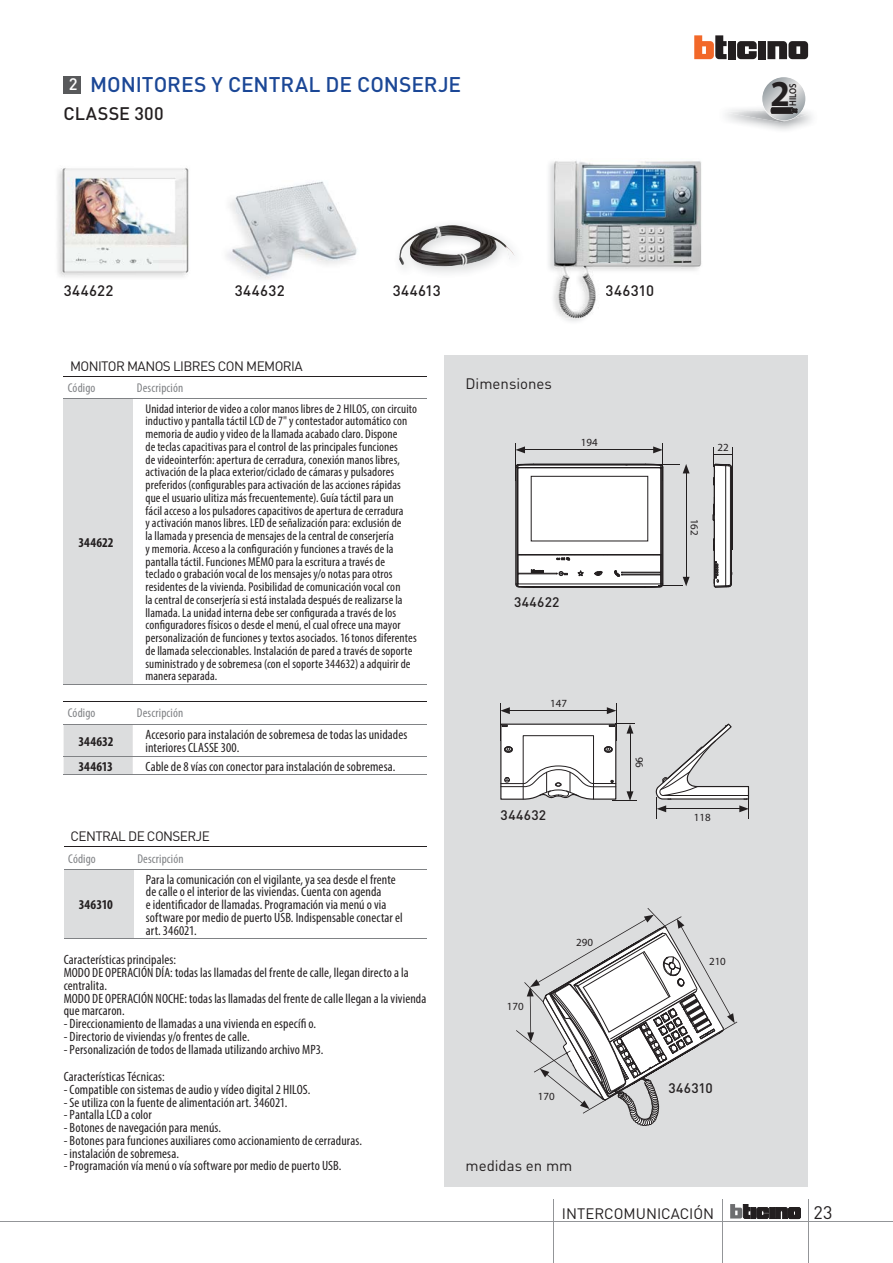
<style>
.page{position:relative;width:893px;height:1263px;background:#fff}
.page>*{position:absolute;margin:0;border:0;box-sizing:border-box;transform-origin:0 0}
.t1{font:700 36.75px "Myriad Pro";color:#231f20;scale:.96 1}
.t2{font:500 21px "DIN Pro";color:#1b4796}
.t3{font:500 18px "DIN Pro";letter-spacing:.015em;color:#231f20}
.t4{font:18px "DIN Pro";color:#231f20}
.t5{font:500 16.5px "DIN Pro";color:#fff}
.t6{font:500 15px "DIN Pro";letter-spacing:.03em;color:#231f20}
.t7{font:15px "DIN Pro";color:#231f20}
.t8{font:15px "DIN";color:#231f20}
.t9{font:500 13.65px "DIN Pro";letter-spacing:.025em;color:#231f20}
.t10{font:condensed 13.5px/12.8px "Myriad Pro";letter-spacing:.005em;color:#231f20}
.t11{font:13.5px "DIN Pro";letter-spacing:-.04em;color:#231f20}
.t12{font:700 condensed 13.5px "Myriad Pro";color:#231f20}
.t13{font:condensed 12.75px/12.8px "Myriad Pro";letter-spacing:.01em;color:#231f20}
.t14{font:condensed 12.75px "Myriad Pro";letter-spacing:.015em;color:#808285}
.t15{font:10.95px "Myriad Pro";color:#231f20}
.t16{font:600 9.9px "Myriad Pro";color:#231f20;scale:.87 1}
</style>
<div class="page">
<div style="left:445px;top:355px;width:363px;height:831px;background:#dcddde"></div>
<hr style="left:507px;top:710px;width:102px;height:1px;background:#231f20">
<svg style="left:501px;top:707px;width:9px;height:7px"></svg>
<svg style="left:606px;top:707px;width:10px;height:7px"></svg>
<svg style="left:500px;top:723px;width:137px;height:78px"></svg>
<hr style="left:500px;top:704px;width:1px;height:37px;background:#231f20">
<hr style="left:616px;top:704px;width:1px;height:37px;background:#231f20">
<svg style="left:655px;top:723px;width:94px;height:96px"></svg>
<hr style="left:522px;top:450px;width:133px;height:1px;background:#231f20">
<svg style="left:516px;top:446px;width:9px;height:7px"></svg>
<svg style="left:653px;top:446px;width:9px;height:7px"></svg>
<svg style="left:515px;top:463px;width:174px;height:125px;background:#ddd"></svg>
<hr style="left:515px;top:443px;width:1px;height:37px;background:#231f20">
<hr style="left:662px;top:443px;width:1px;height:37px;background:#231f20">
<svg style="left:712px;top:447px;width:20px;height:141px"></svg>
<svg style="left:516px;top:908px;width:221px;height:218px"></svg>
<div style="left:64px;top:399px;width:69px;height:286px;background:#dcddde"></div>
<hr style="left:64px;top:399px;width:363px;height:1px;background:#808285">
<hr style="left:64px;top:684px;width:363px;height:1px;background:#808285">
<hr style="left:64px;top:376px;width:363px;height:1px;background:#231f20">
<div style="left:64px;top:726px;width:69px;height:49px;background:#dcddde"></div>
<hr style="left:64px;top:725px;width:363px;height:1px;background:#808285">
<hr style="left:64px;top:756px;width:69px;height:1px;background:#808285">
<hr style="left:64px;top:775px;width:69px;height:1px;background:#808285">
<hr style="left:133px;top:756px;width:294px;height:1px;background:#808285">
<hr style="left:133px;top:775px;width:294px;height:1px;background:#808285">
<hr style="left:64px;top:701px;width:363px;height:1px;background:#231f20">
<img style="left:722px;top:110px;width:86px;height:12px">
<svg style="left:761px;top:77px;width:44px;height:44px"></svg>
<svg style="left:762px;top:77px;width:43px;height:43px"></svg>
<svg style="left:770px;top:108px;width:27px;height:6px"></svg>
<div style="left:64px;top:76px;width:17px;height:17px;background:#58595b"></div>
<div style="left:64px;top:869px;width:69px;height:70px;background:#dcddde"></div>
<hr style="left:64px;top:869px;width:363px;height:1px;background:#808285">
<hr style="left:64px;top:939px;width:363px;height:1px;background:#808285">
<hr style="left:64px;top:847px;width:363px;height:1px;background:#231f20">
<img style="left:57px;top:168px;width:132px;height:109px">
<img style="left:226px;top:181px;width:130px;height:99px">
<img style="left:554px;top:159px;width:146px;height:160px">
<img style="left:606px;top:285px;width:47px;height:11px">
<img style="left:399px;top:225px;width:115px;height:41px">
<hr style="left:722px;top:1199px;width:1px;height:64px;background:#939598">
<hr style="left:807px;top:1199px;width:1px;height:64px;background:#939598">
<hr style="left:0;top:1222px;width:892px;height:1px;background:#939598">
<svg style="left:737px;top:41px;width:19px;height:18px"></svg>
<div style="left:758px;top:41px;width:8px;height:18px;background:#231f20"></div>
<div style="left:727px;top:41px;width:8px;height:18px;background:#231f20"></div>
<svg style="left:694px;top:35px;width:32px;height:24px"></svg>
<svg style="left:767px;top:41px;width:41px;height:18px"></svg>
<div style="left:788px;top:1207px;width:12px;height:12px;border:1px solid #231f20;border-radius:2px"></div>
<hr style="left:751px;top:1208px;width:4px;height:11px;background:#231f20">
<div style="left:750px;top:1208px;width:5px;height:11px;border:1px solid #231f20"></div>
<div style="left:769px;top:1208px;width:5px;height:11px;background:#231f20"></div>
<div style="left:769px;top:1208px;width:5px;height:11px;border:1px solid #231f20"></div>
<svg style="left:775px;top:1208px;width:25px;height:11px"></svg>
<svg style="left:730px;top:1204px;width:20px;height:15px"></svg>
<svg style="left:756px;top:1207px;width:12px;height:12px"></svg>
<hr style="left:553px;top:1199px;width:1px;height:64px;background:#939598">
<h2 class="t2" style="left:90px;top:78px;width:372px">MONITORES Y CENTRAL DE CONSERJE</h2>
<p class="t5" style="left:69px;top:79px;width:10px">2</p>
<h3 class="t3" style="left:64px;top:108px;width:101px">CLASSE 300</h3>
<h1 class="t1" style="left:770px;top:79px;width:22px">2</h1>
<p class="t16" style="left:789px;top:106px;width:27px;rotate:-90deg">HILOS</p>
<p class="t6" style="left:64px;top:285px;width:51px">344622</p>
<p class="t6" style="left:605px;top:285px;width:50px">346310</p>
<p class="t6" style="left:235px;top:285px;width:51px">344632</p>
<p class="t6" style="left:393px;top:285px;width:49px">344613</p>
<p class="t11" style="left:70px;top:362px;width:234px">MONITOR MANOS LIBRES CON MEMORIA</p>
<p class="t14" style="left:68px;top:383px;width:29px">Código</p>
<p class="t14" style="left:137px;top:383px;width:48px">Descripción</p>
<p class="t12" style="left:78px;top:537px;width:37px">344622</p>
<p class="t13" style="left:145px;top:403px;width:273px">Unidad interior de video a color manos libres de 2 HILOS, con circuito inductivo y pantalla táctil LCD de 7" y contestador automático con memoria de audio y video de la llamada acabado claro. Dispone<br>de teclas capacitivas para el control de las principales funciones<br>de videointerfón: apertura de cerradura, conexión manos libres, activación de la placa exterior/ciclado de cámaras y pulsadores preferidos (configurables para activación de las acciones rápidas que el usuario ulitiza más frecuentemente). Guía táctil para un<br>fácil acceso a los pulsadores capacitivos de apertura de cerradura<br>y activación manos libres. LED de señalización para: exclusión de<br>la llamada y presencia de mensajes de la central de conserjería<br>y memoria. Acceso a la configuración y funciones a través de la pantalla táctil. Funciones MEMO para la escritura a través de teclado o grabación vocal de los mensajes y/o notas para otros residentes de la vivienda. Posibilidad de comunicación vocal con<br>la central de conserjería si está instalada después de realizarse la llamada. La unidad interna debe ser configurada a través de los configuradores físicos o desde el menú, el cual ofrece una mayor personalización de funciones y textos asociados. 16 tonos diferentes de llamada seleccionables. Instalación de pared a través de soporte suministrado y de sobremesa (con el soporte 344632) a adquirir de manera separada.</p>
<p class="t14" style="left:68px;top:708px;width:29px">Código</p>
<p class="t14" style="left:137px;top:708px;width:48px">Descripción</p>
<p class="t12" style="left:78px;top:736px;width:36px">344632</p>
<p class="t10" style="left:145px;top:730px;width:263px">Accesorio para instalación de sobremesa de todas las unidades interiores CLASSE 300.</p>
<p class="t12" style="left:78px;top:761px;width:36px">344613</p>
<p class="t10" style="left:145px;top:761px;width:251px">Cable de 8 vías con conector para instalación de sobremesa.</p>
<p class="t11" style="left:70px;top:831px;width:141px">CENTRAL DE CONSERJE</p>
<p class="t14" style="left:68px;top:854px;width:29px">Código</p>
<p class="t14" style="left:137px;top:854px;width:48px">Descripción</p>
<p class="t12" style="left:79px;top:900px;width:36px">346310</p>
<p class="t10" style="left:146px;top:874px;width:258px">Para la comunicación con el vigilante, ya sea desde el frente de calle o el interior de las viviendas. Cuenta con agenda<br>e identificador de llamadas. Programación via menú o via software por medio de puerto USB. Indispensable conectar el art. 346021.</p>
<p class="t10" style="left:64px;top:955px;width:364px">Características principales:<br>MODO DE OPERACIÓN DÍA: todas las llamadas del frente de calle, llegan directo a la centralita.<br>MODO DE OPERACIÓN NOCHE: todas las llamadas del frente de calle llegan a la vivienda que marcaron.</p>
<p class="t10" style="left:64px;top:1019px;width:254px">- Direccionamiento de llamadas a una vivienda en específi o.</p>
<p class="t10" style="left:64px;top:1031px;width:187px">- Directorio de viviendas y/o frentes de calle.</p>
<p class="t10" style="left:64px;top:1037px;width:261px;line-height:27.6px">- Personalización de todos de llamada utilizando archivo MP3.<br>Características Técnicas:</p>
<p class="t10" style="left:64px;top:1084px;width:248px">- Compatible con sistemas de audio y vídeo digital 2 HILOS.</p>
<p class="t10" style="left:64px;top:1097px;width:225px">- Se utiliza con la fuente de alimentación art. 346021.</p>
<p class="t10" style="left:64px;top:1110px;width:90px">- Pantalla LCD a color</p>
<p class="t10" style="left:64px;top:1123px;width:159px">- Botones de navegación para menús.</p>
<p class="t10" style="left:64px;top:1135px;width:300px">- Botones para funciones auxiliares como accionamiento de cerraduras.</p>
<p class="t10" style="left:64px;top:1148px;width:117px">- instalación de sobremesa.</p>
<p class="t10" style="left:64px;top:1161px;width:279px">- Programación vía menú o vía software por medio de puerto USB.</p>
<p class="t7" style="left:465px;top:378px;width:88px">Dimensiones</p>
<p class="t15" style="left:581px;top:439px;width:18px">194</p>
<p class="t9" style="left:514px;top:597px;width:47px">344622</p>
<p class="t15" style="left:550px;top:699px;width:18px">147</p>
<p class="t9" style="left:500px;top:810px;width:47px">344632</p>
<p class="t15" style="left:643px;top:757px;width:13px;rotate:90deg">96</p>
<p class="t15" style="left:717px;top:443px;width:13px">22</p>
<p class="t15" style="left:698px;top:519px;width:18px;rotate:90deg">162</p>
<p class="t15" style="left:694px;top:813px;width:18px">118</p>
<p class="t15" style="left:507px;top:1003px;width:18px">170</p>
<p class="t15" style="left:576px;top:938px;width:18px">290</p>
<p class="t15" style="left:537px;top:1092px;width:18px">170</p>
<p class="t7" style="left:465px;top:1161px;width:108px">medidas en mm</p>
<p class="t15" style="left:709px;top:957px;width:18px">210</p>
<p class="t9" style="left:668px;top:1083px;width:46px">346310</p>
<p class="t8" style="left:562px;top:1208px;width:154px">INTERCOMUNICACIÓN</p>
<h3 class="t4" style="left:813px;top:1206px;width:20px">23</h3>
</div>
